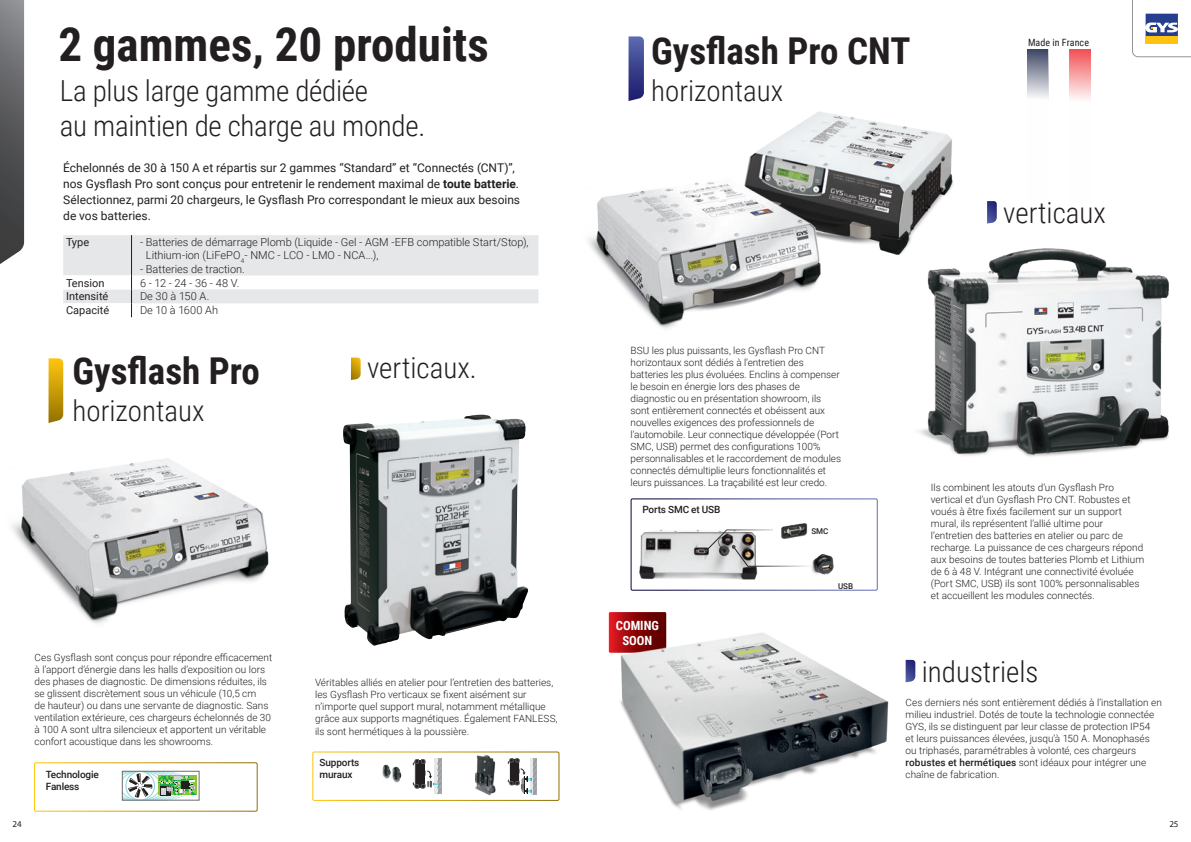
<style>
.page{position:relative;width:1191px;height:842px;background:#fff}
.page>*{position:absolute;margin:0;border:0;box-sizing:border-box;transform-origin:0 0}
.t1{font:700 47px "Roboto Condensed";color:#231f20}
.t2{font:700 37px "Roboto Condensed";color:#231f20}
.t3{font:300 29px/34.8px "Roboto Condensed";color:#231f20}
.t4{font:700 12.7px/15.2px "Roboto Condensed";color:#fff;text-align:center}
.chapo_labeur{font:12px/16px "Roboto";color:#231f20}
.chapo_labeur-2{font:300 11px/13.2px "Roboto";color:#231f20}
.chapo_labeur-3{font:11px "Roboto";color:#231f20}
.chapo_labeur-4{font:300 10px/12px "Roboto";color:#231f20}
.chapo_labeur-5{font:500 10px/12px "Roboto";letter-spacing:-.015em;color:#231f20}
.chapo_labeur-6{font:10px "Roboto Condensed";letter-spacing:.005em;color:#231f20}
.t5{font:9px "Myriad Pro";color:#231f20}
.chapo_labeur-7{font:500 8px "Roboto";color:#231f20}
.s1{font-weight:700}
.s2{font-weight:500}
</style>
<div class="page">
<img style="left:608px;top:612px;width:308px;height:198px">
<svg style="left:1027px;top:50px;width:21px;height:48px"></svg>
<svg style="left:1069px;top:50px;width:21px;height:50px"></svg>
<img style="left:749px;top:111px;width:204px;height:144px">
<img style="left:588px;top:158px;width:253px;height:171px">
<svg style="left:987px;top:201px;width:9px;height:22px"></svg>
<svg style="left:905px;top:660px;width:10px;height:22px"></svg>
<img style="left:913px;top:224px;width:256px;height:233px">
<svg style="left:1132px;top:0;width:59px;height:57px"></svg>
<svg style="left:628px;top:36px;width:16px;height:65px"></svg>
<img style="left:12px;top:458px;width:257px;height:166px">
<div style="left:34px;top:762px;width:224px;height:50px;border:1px solid #fff"></div>
<div style="left:122px;top:771px;width:77px;height:30px;border:1px solid #6c6d70"></div>
<svg style="left:122px;top:771px;width:74px;height:29px"></svg>
<svg style="left:351px;top:358px;width:10px;height:22px"></svg>
<img style="left:343px;top:414px;width:186px;height:232px">
<div style="left:312px;top:751px;width:247px;height:50px;border:1px solid #fff"></div>
<svg style="left:508px;top:758px;width:29px;height:37px"></svg>
<img style="left:475px;top:755px;width:21px;height:41px">
<img style="left:382px;top:765px;width:9px;height:14px">
<img style="left:391px;top:767px;width:10px;height:16px">
<svg style="left:413px;top:759px;width:28px;height:35px"></svg>
<svg style="left:0;top:0;width:24px;height:264px;background:#606062"></svg>
<svg style="left:48px;top:358px;width:15px;height:65px"></svg>
<svg style="left:63px;top:235px;width:475px;height:82px"></svg>
<div style="left:630px;top:498px;width:247px;height:93px;border:1px solid #fff"></div>
<img style="left:781px;top:523px;width:27px;height:7px">
<img style="left:811px;top:554px;width:23px;height:21px">
<img style="left:630px;top:520px;width:138px;height:71px">
<svg style="left:705px;top:530px;width:117px;height:36px"></svg>
<p class="t1" style="left:58px;top:11px;width:432px">2 gammes, 20 produits</p>
<p class="t3" style="left:60px;top:72px;width:367px">La plus large gamme dédiée<br>au maintien de charge au monde.</p>
<p class="chapo_labeur" style="left:63px;top:159px;width:458px">Échelonnés de 30 à 150 A et répartis sur 2 gammes “Standard” et “Connectés (CNT)”, nos Gysflash Pro sont conçus pour entretenir le rendement maximal de <span class="s1">toute batterie</span>.<br>Sélectionnez, parmi 20 chargeurs, le Gysflash Pro correspondant le mieux aux besoins de vos batteries.</p>
<p class="chapo_labeur-3" style="left:66px;top:235px;width:25px">Type</p>
<p class="chapo_labeur-2" style="left:146px;top:235px;width:384px;text-indent:-6px">- Batteries de démarrage Plomb (Liquide - Gel - AGM -EFB compatible Start/Stop),<br>Lithium-ion (LiFePO<sub>4</sub>- NMC - LCO - LMO - NCA...),</p>
<p class="chapo_labeur-2" style="left:140px;top:262px;width:106px">- Batteries de traction.</p>
<p class="chapo_labeur-3" style="left:66px;top:275px;width:40px">Tension</p>
<p class="chapo_labeur-2" style="left:140px;top:276px;width:101px">6 - 12 - 24 - 36 - 48 V.</p>
<p class="chapo_labeur-3" style="left:66px;top:289px;width:44px">Intensité</p>
<p class="chapo_labeur-2" style="left:140px;top:290px;width:71px">De 30 à 150 A.</p>
<p class="chapo_labeur-3" style="left:66px;top:303px;width:45px">Capacité</p>
<p class="chapo_labeur-2" style="left:140px;top:303px;width:80px">De 10 à 1600 Ah</p>
<p class="t2" style="left:73px;top:345px;width:189px">Gysflash Pro</p>
<p class="t3" style="left:73px;top:392px;width:133px">horizontaux</p>
<p class="t3" style="left:367px;top:350px;width:111px">verticaux.</p>
<p class="t5" style="left:12px;top:818px;width:11px">24</p>
<p class="chapo_labeur-4" style="left:35px;top:651px;width:239px">Ces Gysflash sont conçus pour répondre efficacement à l’apport d’énergie dans les halls d’exposition ou lors des phases de diagnostic. De dimensions réduites, ils se glissent discrètement sous un véhicule (10,5 cm<br>de hauteur) ou dans une servante de diagnostic. Sans ventilation extérieure, ces chargeurs échelonnés de 30 à 100 A sont ultra silencieux et apportent un véritable confort acoustique dans les showrooms.</p>
<p class="chapo_labeur-5" style="left:46px;top:768px;width:54px">Technologie<br>Fanless</p>
<p class="chapo_labeur-4" style="left:315px;top:676px;width:244px">Véritables alliés en atelier pour l’entretien des batteries, les Gysflash Pro verticaux se fixent aisément sur n’importe quel support mural, notamment métallique grâce aux supports magnétiques. Également FANLESS, ils sont hermétiques à la poussière.</p>
<p class="chapo_labeur-5" style="left:319px;top:756px;width:41px">Supports muraux</p>
<p class="t2" style="left:651px;top:25px;width:261px">Gysflash Pro CNT</p>
<p class="t3" style="left:651px;top:72px;width:133px">horizontaux</p>
<p class="chapo_labeur-6" style="left:1028px;top:35px;width:62px">Made in France</p>
<p class="t3" style="left:1003px;top:195px;width:104px">verticaux</p>
<p class="chapo_labeur-4" style="left:630px;top:344px;width:212px">BSU les plus puissants, les Gysflash Pro CNT horizontaux sont dédiés à l’entretien des batteries les plus évoluées. Enclins à compenser le besoin en énergie lors des phases de diagnostic ou en présentation showroom, ils sont entièrement connectés et obéissent aux nouvelles exigences des professionnels de l’automobile. Leur connectique développée (Port SMC, USB) permet des configurations 100% personnalisables et le raccordement de modules connectés démultiplie leurs fonctionnalités et leurs puissances. La traçabilité est leur credo.</p>
<p class="chapo_labeur-5" style="left:642px;top:503px;width:80px">Ports SMC et USB</p>
<p class="t4" style="left:616px;top:617px;width:45px">COMING<br>SOON</p>
<p class="chapo_labeur-7" style="left:811px;top:525px;width:19px">SMC</p>
<p class="chapo_labeur-7" style="left:838px;top:580px;width:17px">USB</p>
<p class="chapo_labeur-4" style="left:931px;top:481px;width:215px">Ils combinent les atouts d’un Gysflash Pro vertical et d’un Gysflash Pro CNT. Robustes et voués à être fixés facilement sur un support mural, ils représentent l’allié ultime pour l’entretien des batteries en atelier ou parc de recharge. La puissance de ces chargeurs répond aux besoins de toutes batteries Plomb et Lithium de 6 à 48 V. Intégrant une connectivité évoluée (Port SMC, USB) ils sont 100% personnalisables et accueillent les modules connectés.</p>
<p class="t3" style="left:922px;top:653px;width:118px">industriels</p>
<p class="chapo_labeur-4" style="left:905px;top:696px;width:258px">Ces derniers nés sont entièrement dédiés à l’installation en milieu industriel. Dotés de toute la technologie connectée GYS, ils se distinguent par leur classe de protection IP54<br>et leurs puissances élevées, jusqu’à 150 A. Monophasés ou triphasés, paramétrables à volonté, ces chargeurs <span class="s2">robustes et hermétiques</span> sont idéaux pour intégrer une chaîne de fabrication.</p>
<p class="t5" style="left:1169px;top:818px;width:11px">25</p>
</div>
